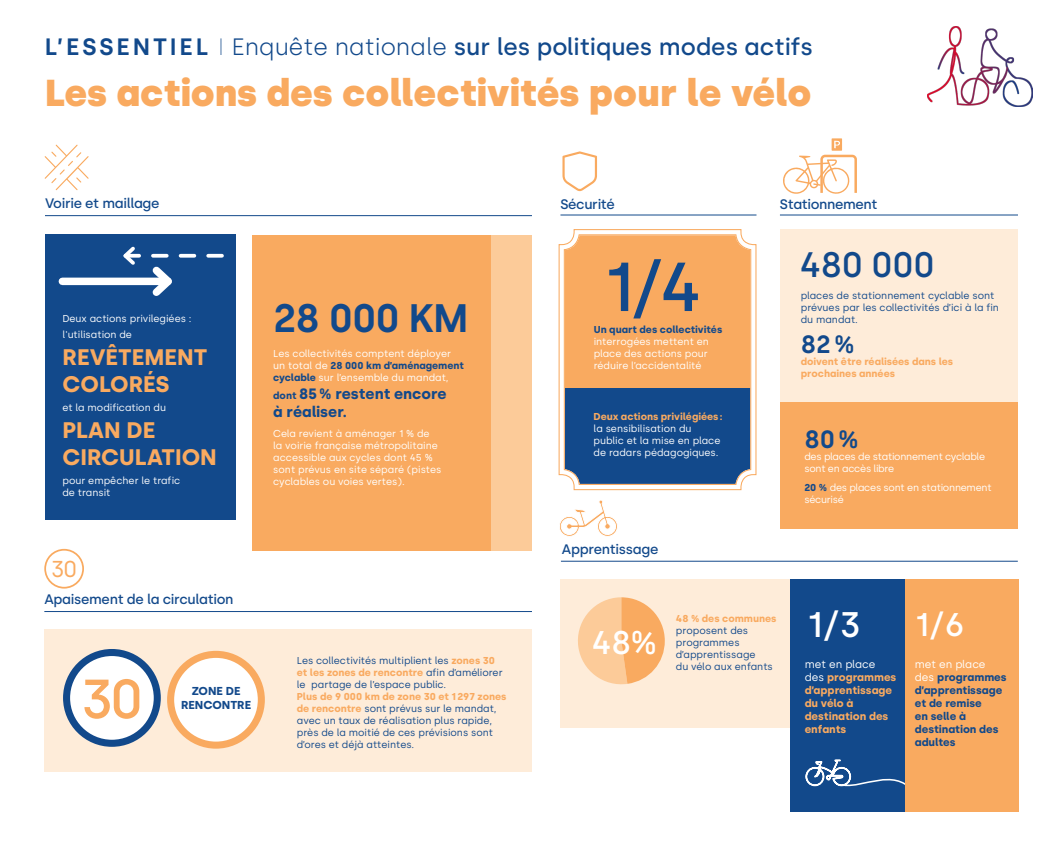
<style>
.page{position:relative;width:1063px;height:851px;background:#fff}
.page>*{position:absolute;margin:0;border:0;box-sizing:border-box;transform-origin:0 0}
.t1{font:500 69.12px "Silka";color:#12498b}
.T1{font:500 55px "Silka";color:#f9aa60}
.T1-2{font:600 39.75px "Silka";letter-spacing:-.025em;color:#12498b}
.t2{font:900 37.5px "Silka";color:#f9aa60}
.T1-3{font:500 35.5px "Silka";color:#fff}
.T1-4{font:500 35.38px "Silka";letter-spacing:-.025em;color:#12498b}
.T1-5{font:500 32.75px "Silka";color:#fff}
.Txt_courant{font:600 25px "Silka";color:#12498b}
.t3{font:500 23.62px "Silka";color:#12498b}
.T1-6{font:23px "Silka";color:#f9aa60}
.Txt_courant-2{font:700 22.5px/27px "Silka";color:#f9aa60}
.Txt_courant-3{font:700 15px/18px "Silka";color:#12498b}
.Sous-titres{font:500 13.75px "Silka";letter-spacing:-.02em;color:#12498b}
.T1-7{font:700 11.5px "Silka";letter-spacing:-.005em;color:#12498b}
.Txt_courant-4{font:700 10.88px/13px "Silka";color:#12498b}
.Txt_courant-5{font:700 10.88px/13px "Silka";color:#f9aa60}
.Txt_courant-6{font:10px/12px "Silka";color:#fff}
.Txt_courant-7{font:10px/12px "Silka";color:#12498b}
.Txt_courant-8{font:10px/12px "Silka";letter-spacing:-.025em;color:#fff}
.Txt_courant-9{font:700 10px/12px "Silka";color:#f9aa60}
.s1{font-weight:600}
.s2{font-weight:200}
.s3{font-weight:300}
.s4{font-weight:700;color:#12498b}
.s5{font-size:10px}
.s6{font-weight:700;color:#f9aa60}
.s7{font-weight:400;color:#fff}
</style>
<div class="page">
<div style="left:45px;top:234px;width:191px;height:285px;background:#12498b"></div>
<div style="left:44px;top:629px;width:488px;height:142px;background:#feecd9"></div>
<div style="left:252px;top:235px;width:280px;height:315px;background:#fccb99"></div>
<div style="left:252px;top:235px;width:239px;height:315px;background:#f9aa60"></div>
<hr style="left:45px;top:215px;width:487px;height:1px;background:#12498b">
<hr style="left:44px;top:611px;width:488px;height:1px;background:#12498b">
<div style="left:780px;top:229px;width:238px;height:173px;background:#feecd9"></div>
<div style="left:780px;top:402px;width:238px;height:126px;background:#f9aa60"></div>
<hr style="left:780px;top:215px;width:238px;height:1px;background:#12498b">
<hr style="left:560px;top:215px;width:196px;height:1px;background:#12498b">
<div style="left:62px;top:277px;width:106px;height:8px;background:#fff"></div>
<svg style="left:120px;top:246px;width:102px;height:50px"></svg>
<svg style="left:45px;top:144px;width:44px;height:46px"></svg>
<div style="left:171px;top:654px;width:90px;height:91px;background:#fff;border-radius:50%"></div>
<div style="left:167px;top:650px;width:98px;height:98px;border:7px solid #f9aa60;border-radius:50%"></div>
<div style="left:67px;top:652px;width:90px;height:91px;background:#fff;border-radius:50%"></div>
<div style="left:63px;top:649px;width:98px;height:97px;border:7px solid #12498b;border-radius:50%"></div>
<svg style="left:558px;top:229px;width:199px;height:261px;background:#aa907d"></svg>
<div style="left:564px;top:234px;width:187px;height:251px;border:1px solid #f9aa60;border-radius:15px"></div>
<div style="left:560px;top:579px;width:231px;height:149px;background:#feecd9"></div>
<div style="left:905px;top:578px;width:114px;height:233px;background:#f9aa60"></div>
<div style="left:790px;top:578px;width:115px;height:233px;background:#12498b"></div>
<svg style="left:805px;top:759px;width:100px;height:28px"></svg>
<hr style="left:561px;top:561px;width:457px;height:1px;background:#12498b">
<svg style="left:578px;top:597px;width:87px;height:88px"></svg>
<div style="left:44px;top:548px;width:40px;height:40px;border:2px solid #f9aa60;border-radius:50%"></div>
<svg style="left:560px;top:500px;width:57px;height:36px"></svg>
<svg style="left:562px;top:151px;width:35px;height:40px"></svg>
<img style="left:928px;top:26px;width:105px;height:80px">
<svg style="left:783px;top:138px;width:74px;height:56px"></svg>
<p class="t3" style="left:45px;top:33px;width:770px"><span class="s1">L’ESSENTIEL</span> <span class="s2">I</span> <span class="s3">Enquête nationale</span> sur les politiques modes actifs</p>
<p class="t2" style="left:45px;top:71px;width:768px">Les actions des collectivités pour le vélo</p>
<p class="Sous-titres" style="left:45px;top:195px;width:116px">Voirie et maillage</p>
<p class="Txt_courant-6" style="left:62px;top:313px;width:131px">Deux actions privilegiées :</p>
<p class="Txt_courant-6" style="left:62px;top:328px;width:71px">l'utilisation de</p>
<p class="Txt_courant-2" style="left:62px;top:343px;width:146px">REVÊTEMENT<br>COLORÉS</p>
<p class="Txt_courant-6" style="left:62px;top:401px;width:105px">et la modification du</p>
<p class="Txt_courant-2" style="left:62px;top:416px;width:156px">PLAN DE<br>CIRCULATION</p>
<p class="Txt_courant-6" style="left:62px;top:474px;width:119px">pour empêcher le trafic de transit</p>
<p class="T1-6" style="left:51px;top:555px;width:28px">30</p>
<p class="Sous-titres" style="left:44px;top:591px;width:191px">Apaisement de la circulation</p>
<p class="T1" style="left:80px;top:666px;width:65px">30</p>
<p class="T1-7" style="left:192px;top:684px;width:50px">ZONE DE</p>
<p class="T1-7" style="left:181px;top:697px;width:72px">RENCONTRE</p>
<p class="Sous-titres" style="left:560px;top:195px;width:56px">Sécurité</p>
<p class="Sous-titres" style="left:780px;top:195px;width:99px">Stationnement</p>
<p class="T1-4" style="left:799px;top:244px;width:137px">480 000</p>
<p class="t1" style="left:604px;top:246px;width:100px">1/4</p>
<p class="T1-2" style="left:273px;top:294px;width:197px">28 000 KM</p>
<p class="Txt_courant-7" style="left:801px;top:289px;width:200px">places de stationnement cyclable sont prévues par les collectivités d’ici à la fin du mandat.</p>
<p class="Txt_courant" style="left:801px;top:329px;width:55px">82%</p>
<p class="Txt_courant-9" style="left:801px;top:355px;width:154px">doivent être réalisées dans les prochaines années</p>
<p class="Txt_courant-6" style="left:594px;top:324px;width:130px"><span class="s4">Un quart des collectivités </span>interrogées mettent en place des actions pour réduire l’accidentalité</p>
<p class="Txt_courant-6" style="left:273px;top:348px;width:192px">Les collectivités comptent déployer un total de <span class="s4">28 000 km d’aménagement cyclable</span> sur l’ensemble du mandat,</p>
<p class="Txt_courant-3" style="left:273px;top:385px;width:175px"><span class="s5">dont</span> 85% restent encore à réaliser.</p>
<p class="Txt_courant-6" style="left:273px;top:427px;width:170px">Cela revient à aménager 1 % de<br>la voirie française métropolitaine accessible aux cycles dont 45 % sont prévus en site séparé (pistes cyclables ou voies vertes).</p>
<p class="Txt_courant-6" style="left:594px;top:411px;width:130px"><span class="s6">Deux actions privilégiées: </span>la sensibilisation du public et la mise en place de radars pédagogiques.</p>
<p class="Txt_courant" style="left:804px;top:424px;width:56px">80%</p>
<p class="Txt_courant-8" style="left:804px;top:450px;width:182px">des places de stationnement cyclable sont en accès libre</p>
<p class="Txt_courant-8" style="left:804px;top:481px;width:189px"><span class="s4">20 %</span> des places sont en stationnement sécurisé</p>
<p class="Txt_courant-7" style="left:297px;top:654px;width:211px">Les collectivités multiplient les <span class="s6">zones 30 et les zones de rencontre</span> afin d’améliorer le partage de l’espace public.<br><span class="s6">Plus de 9 000 km de zone 30 et 1297 zones de rencontre</span> sont prévus sur le mandat, avec un taux de réalisation plus rapide, près de la moitié de ces prévisions sont d’ores et déjà atteintes.</p>
<p class="Sous-titres" style="left:562px;top:541px;width:98px">Apprentissage</p>
<p class="T1-5" style="left:592px;top:623px;width:67px">48%</p>
<p class="Txt_courant-7" style="left:676px;top:612px;width:102px"><span class="s6">48 % des communes </span>proposent des programmes d’apprentissage<br>du vélo aux enfants</p>
<p class="T1-3" style="left:807px;top:603px;width:55px">1/3</p>
<p class="T1-5" style="left:915px;top:604px;width:51px">1/6</p>
<p class="Txt_courant-5" style="left:805px;top:657px;width:93px"><span class="s7">met en place des</span> programmes d’apprentissage du vélo à destination des enfants</p>
<p class="Txt_courant-4" style="left:915px;top:657px;width:93px"><span class="s7">met en place des</span> programmes d’apprentissage et de remise<br>en selle à destination des adultes</p>
</div>
